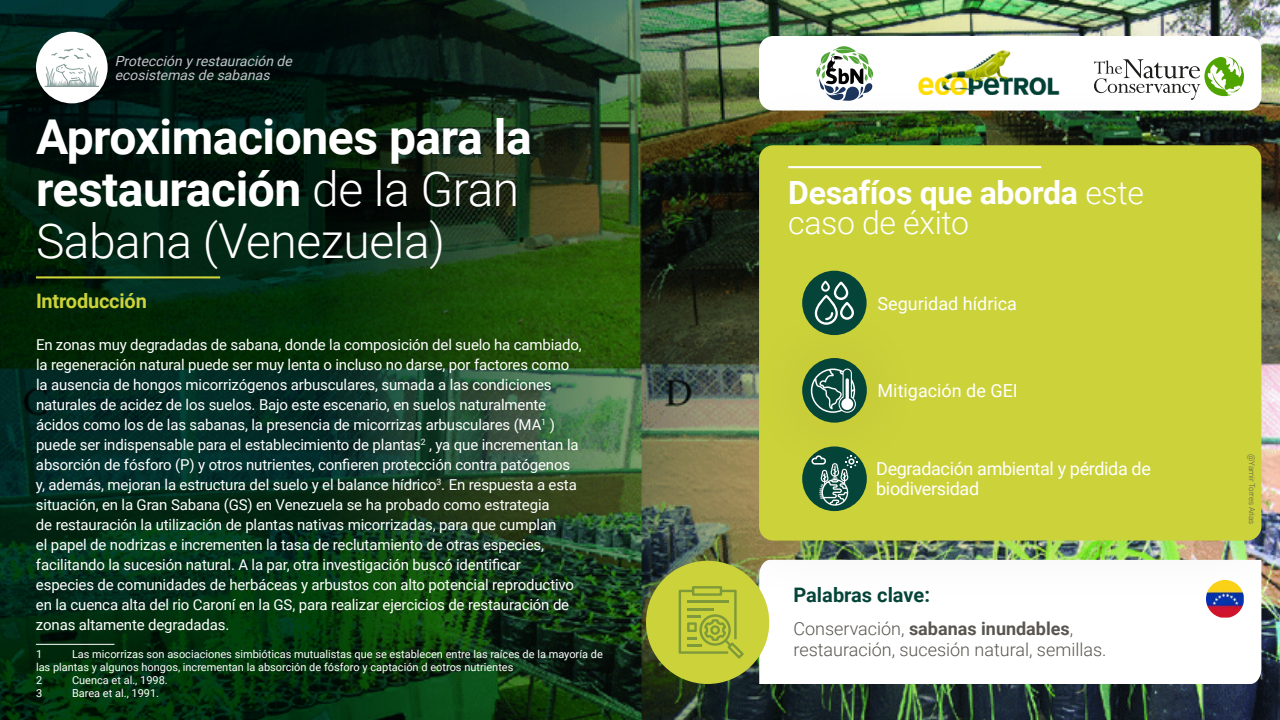
<style>
.page{position:relative;width:1280px;height:720px;background:#fff}
.page>*{position:absolute;margin:0;border:0;box-sizing:border-box;transform-origin:0 0}
.t1{font:700 48px/52px "Roboto";letter-spacing:-.01em;color:#fff}
.t2{font:700 32px/30px "Roboto";letter-spacing:-.01em;color:#fff}
.t3{font:700 20px "Roboto";color:#054439}
.t4{font:700 20px "Roboto";letter-spacing:-.01em;color:#ccd23a}
.t5{font:300 18px/21px "Roboto";color:#595650}
.t6{font:18px/20px "Roboto";letter-spacing:-.02em;color:#fff}
.t7{font:18px "Roboto";color:#fff}
.t8{font:15px/20px "Roboto";letter-spacing:-.01em;color:#fff}
.t9{font:italic 14px/14px "Roboto";color:#c2c1c6}
.t10{font:11px/13.2px "Roboto";color:#fff}
.t11{font:300 8px "Roboto";letter-spacing:-.01em;color:#595650}
.s1{font-weight:300}
.s2{font-weight:700}
</style>
<div class="page">
<img style="left:0;top:0;width:1280px;height:720px">
<svg style="left:759px;top:610px;width:502px;height:74px"></svg>
<div style="left:690px;top:0;width:590px;height:180px;background:#000;opacity:.09"></div>
<div style="left:759px;top:36px;width:502px;height:75px;background:#fff;border-radius:14px"></div>
<svg style="left:1094px;top:57px;width:150px;height:18px"></svg>
<svg style="left:816px;top:46px;width:57px;height:29px"></svg>
<img style="left:946px;top:49px;width:65px;height:26px">
<div style="left:689px;top:75px;width:591px;height:535px;background:#000;opacity:.09"></div>
<div style="left:759px;top:145px;width:502px;height:396px;background:#ccd23a;border-radius:14px"></div>
<hr style="left:36px;top:276px;width:184px;height:2px;background:#ccd23a">
<div style="left:646px;top:561px;width:123px;height:123px;background:#ccd23a;border-radius:50%"></div>
<svg style="left:679px;top:586px;width:65px;height:73px"></svg>
<hr style="left:687px;top:644px;width:15px;height:3px;background:#054439">
<hr style="left:36px;top:644px;width:78px;height:1px;background:#fff">
<hr style="left:788px;top:166px;width:253px;height:2px;background:#fff">
<div style="left:802px;top:446px;width:65px;height:65px;background:#054439;border-radius:50%"></div>
<svg style="left:811px;top:489px;width:47px;height:17px"></svg>
<div style="left:736px;top:292px;width:197px;height:197px;background:#000;opacity:.09"></div>
<div style="left:802px;top:358px;width:65px;height:65px;background:#054439;border-radius:50%"></div>
<svg style="left:811px;top:369px;width:45px;height:44px"></svg>
<div style="left:802px;top:271px;width:65px;height:64px;background:#054439;border-radius:50%"></div>
<svg style="left:815px;top:281px;width:39px;height:44px"></svg>
<div style="left:36px;top:32px;width:72px;height:71px;background:#fff;border-radius:50%"></div>
<svg style="left:45px;top:48px;width:54px;height:39px"></svg>
<img style="left:1206px;top:580px;width:38px;height:38px">
<p class="t9" style="left:115px;top:54px;width:183px">Protección yrestauración de ecosistemasde sabanas</p>
<h1 class="t1" style="left:36px;top:110px;width:497px">Aproximaciones para la restauración <span class="s1">de la Gran<br>Sabana (Venezuela)</span></h1>
<h3 class="t4" style="left:36px;top:287px;width:112px">Introducción</h3>
<p class="t8" style="left:36px;top:334px;width:547px">En zonas muy degradadas de sabana, donde la composición del suelo ha cambiado, la regeneración natural puede ser muy lenta o incluso no darse, por factores como la ausencia de hongos micorrizógenos arbusculares, sumada a las condiciones naturales de acidez de los suelos. Bajo este escenario, en suelos naturalmente ácidos como los de las sabanas, la presencia de micorrizas arbusculares (MA<sup>1</sup> ) puede ser indispensable para el establecimiento de plantas<sup>2</sup> , ya que incrementan la absorción de fósforo (P) y otros nutrientes, confieren protección contra patógenos y, además, mejoran la estructura del suelo y el balance hídrico<sup>3</sup>. En respuesta a esta situación, en la Gran Sabana (GS) en Venezuela se ha probado como estrategia<br>de restauración la utilización de plantas nativas micorrizadas, para que cumplan<br>el papel de nodrizas e incrementen la tasa de reclutamiento de otras especies, facilitando la sucesión natural. A la par, otra investigación buscó identificar especies de comunidades de herbáceas y arbustos con alto potencial reproductivo en la cuenca alta del rio Caroní en la GS, para realizar ejercicios de restauración de zonas altamente degradadas.</p>
<p class="t10" style="left:36px;top:647px;width:8px">1</p>
<p class="t10" style="left:36px;top:647px;width:568px;text-indent:36px">Las micorrizas son asociaciones simbióticas mutualistas que se establecen entre las raíces de la mayoría de las plantas y algunos hongos, incrementan la absorción de fósforo y captación d eotros nutrientes<br>2</p>
<p class="t10" style="left:72px;top:673px;width:97px">Cuenca et al., 1998.</p>
<p class="t10" style="left:36px;top:686px;width:8px">3</p>
<p class="t10" style="left:72px;top:686px;width:89px">Barea et al., 1991.</p>
<h2 class="t2" style="left:788px;top:177px;width:357px">Desafíos que aborda <span class="s1">este caso de éxito</span></h2>
<p class="t7" style="left:878px;top:291px;width:141px">Seguridad hídrica</p>
<p class="t7" style="left:878px;top:378px;width:142px">Mitigación de GEI</p>
<p class="t6" style="left:876px;top:458px;width:276px">Degradación ambiental y pérdida de biodiversidad</p>
<h3 class="t3" style="left:793px;top:581px;width:138px">Palabras clave:</h3>
<p class="t5" style="left:793px;top:617px;width:315px">Conservación, <span class="s2">sabanas inundables</span>, restauración, sucesión natural, semillas.</p>
<p class="t11" style="left:1258px;top:454px;width:72px;rotate:90deg">@Yamir Torres Arias</p>
</div>
